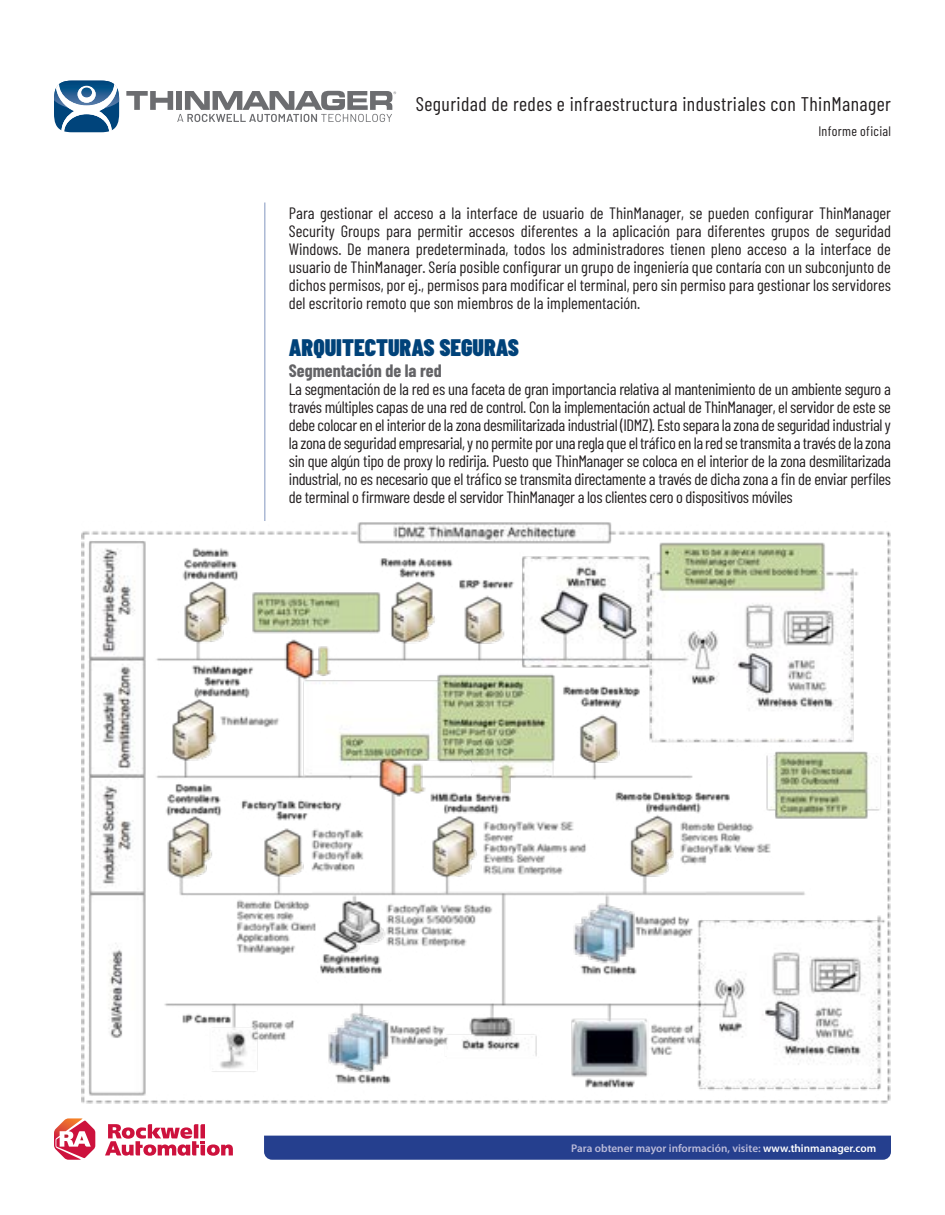
<style>
.page{position:relative;width:945px;height:1215px;background:#fff}
.page>*{position:absolute;margin:0;border:0;box-sizing:border-box;transform-origin:0 0}
.t1{font:900 24px "Barlow Condensed";color:#004279}
.t2{font:19.8px "Barlow Condensed";letter-spacing:.02em;color:#231f20}
.t3{font:700 18px "Barlow Condensed";color:#636366}
.t4{font:16.5px/18px "Barlow Condensed";letter-spacing:-.01em;color:#231f20;text-align:justify}
.t5{font:13.8px "Barlow Condensed";letter-spacing:.02em;color:#231f20}
.t6{font:600 11.1px "Myriad Pro";color:#bbbbd9}
.s1{color:#fff}
</style>
<div class="page">
<hr style="left:264px;top:202px;width:2px;height:901px;background:#a9b7d3">
<div style="left:264px;top:1136px;width:627px;height:24px;background:#253f8e"></div>
<svg style="left:105px;top:1124px;width:128px;height:32px"></svg>
<svg style="left:54px;top:1118px;width:41px;height:42px"></svg>
<svg style="left:54px;top:81px;width:65px;height:51px"></svg>
<svg style="left:126px;top:91px;width:270px;height:31px"></svg>
<img style="left:81px;top:521px;width:810px;height:583px">
<p class="t2" style="left:416px;top:90px;width:477px">Seguridad de redes e infraestructura industriales con ThinManager</p>
<p class="t5" style="left:818px;top:121px;width:74px">Informe oficial</p>
<p class="t4" style="left:289px;top:203px;width:604px">Para gestionar el acceso a la interface de usuario de ThinManager, se pueden configurar ThinManager Security Groups para permitir accesos diferentes a la aplicación para diferentes grupos de seguridad Windows. De manera predeterminada, todos los administradores tienen pleno acceso a la interface de usuario de ThinManager. Sería posible configurar un grupo de ingeniería que contaría con un subconjunto de dichos permisos, por ej., permisos para modificar el terminal, pero sin permiso para gestionar los servidores del escritorio remoto que son miembros de la implementación.</p>
<p class="t1" style="left:289px;top:330px;width:232px">ARQUITECTURAS SEGURAS</p>
<p class="t3" style="left:289px;top:358px;width:154px">Segmentación de la red</p>
<p class="t4" style="left:289px;top:380px;width:604px">La segmentación de la red es una faceta de gran importancia relativa al mantenimiento de un ambiente seguro a través múltiples capas de una red de control. Con la implementación actual de ThinManager, el servidor de este se debe colocar en el interior de la zona desmilitarizada industrial (IDMZ). Esto separa la zona de seguridad industrial y la zona de seguridad empresarial, y no permite por una regla que el tráfico en la red se transmita a través de la zona sin que algún tipo de proxy lo redirija. Puesto que ThinManager se coloca en el interior de la zona desmilitarizada industrial, no es necesario que el tráfico se transmita directamente a través de dicha zona a fin de enviar perfiles de terminal o firmware desde el servidor ThinManager a los clientes cero o dispositivos móviles</p>
<p class="t6" style="left:571px;top:1141px;width:306px">Para obtener mayor información, visite: <span class="s1">www.thinmanager.com</span></p>
</div>
